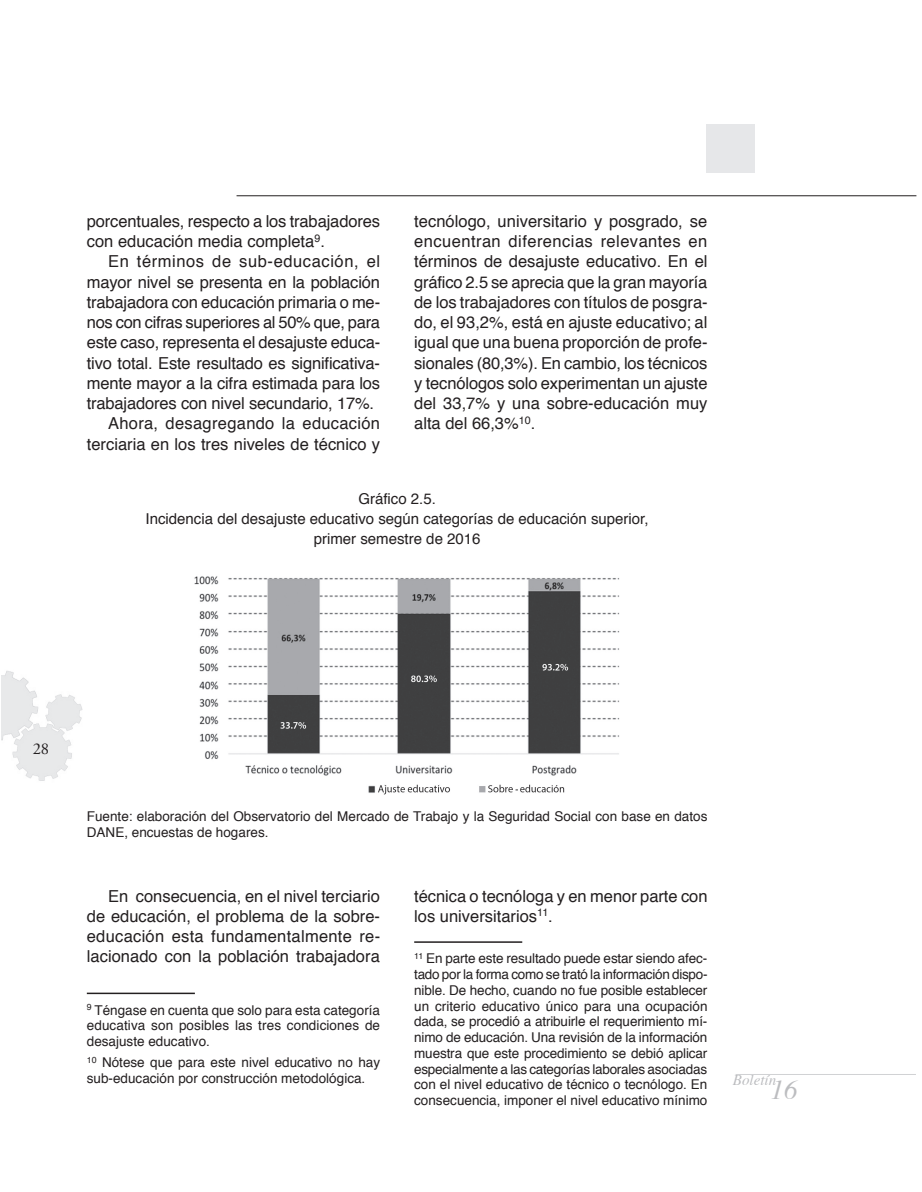
<style>
.page{position:relative;width:922px;height:1192px;background:#fff}
.page>*{position:absolute;margin:0;border:0;box-sizing:border-box;transform-origin:0 0}
.t1{font:italic 27px "Times";color:#bcbdc0}
.t2{font:16.5px/20.2px "Helvetica";letter-spacing:-.005em;color:#231f20}
.t3{font:16.5px "Helvetica";letter-spacing:.02em;color:#231f20}
.t4{font:16.5px "Helvetica";letter-spacing:.035em;color:#231f20}
.t5{font:16.5px "Adobe Garamond Pro";color:#231f20}
.t6{font:15px/20.2px "Helvetica";color:#231f20;text-align:center}
.t7{font:italic 15px "Times";color:#bcbdc0}
.t8{font:13.5px/15.8px "Helvetica";color:#231f20}
</style>
<div class="page">
<img style="left:2px;top:671px;width:81px;height:110px">
<hr style="left:236px;top:195px;width:680px;height:1px;background:#231f20">
<div style="left:705px;top:124px;width:49px;height:48px;background:#e6e7e9"></div>
<hr style="left:735px;top:1074px;width:180px;height:1px;background:#d1d2d4">
<img style="left:194px;top:576px;width:426px;height:218px">
<hr style="left:87px;top:992px;width:108px;height:2px;background:#231f20">
<hr style="left:414px;top:941px;width:108px;height:1px;background:#231f20">
<p class="t2" style="left:87px;top:211px;width:295px">porcentuales, respecto a los trabajadores con educación media completa<sup>9</sup>.</p>
<p class="t4" style="left:108px;top:249px;width:273px">En términos de sub-educación, el</p>
<p class="t2" style="left:87px;top:272px;width:295px">mayor nivel se presenta en la población</p>
<p class="t2" style="left:87px;top:292px;width:295px">trabajadora con educación primaria o me-</p>
<p class="t2" style="left:87px;top:313px;width:295px">nos con cifras superiores al 50% que, para</p>
<p class="t2" style="left:87px;top:333px;width:295px">este caso, representa el desajuste educa-</p>
<p class="t2" style="left:87px;top:353px;width:295px">tivo total. Este resultado es significativa-</p>
<p class="t2" style="left:87px;top:373px;width:295px">mente mayor a la cifra estimada para los</p>
<p class="t2" style="left:87px;top:394px;width:289px">trabajadores con nivel secundario, 17%.</p>
<p class="t3" style="left:108px;top:411px;width:273px">Ahora, desagregando la educación</p>
<p class="t2" style="left:87px;top:434px;width:295px">terciaria en los tres niveles de técnico y</p>
<p class="t2" style="left:414px;top:211px;width:295px;text-align:justify">tecnólogo, universitario y posgrado, se encuentran diferencias relevantes en términos de desajuste educativo. En el gráfico 2.5 se aprecia que la gran mayoría de los trabajadores con títulos de posgra&shy;do, el 93,2%, está en ajuste educativo; al igual que una buena proporción de profe&shy;sionales (80,3%). En cambio, los técnicos y tecnólogos solo experimentan un ajuste del 33,7% y una sobre-educación muy alta del 66,3%<sup>10</sup>.</p>
<p class="t6" style="left:146px;top:488px;width:504px">Gráfico 2.5.<br>Incidencia del desajuste educativo según categorías de educación superior, primer semestre de 2016</p>
<p class="t5" style="left:33px;top:739px;width:18px">28</p>
<p class="t8" style="left:87px;top:808px;width:622px;line-height:16.2px">Fuente: elaboración del Observatorio del Mercado de Trabajo y la Seguridad Social con base en datos<br>DANE, encuestas de hogares.</p>
<p class="t2" style="left:87px;top:886px;width:295px;text-align:justify;text-indent:21px">En consecuencia, en el nivel terciario de educación, el problema de la sobre&shy;educación esta fundamentalmente re&shy;lacionado con la población trabajadora</p>
<p class="t8" style="left:87px;top:1002px;width:295px;text-align:justify"><sup>9</sup> Téngase en cuenta que solo para esta categoría educativa son posibles las tres condiciones de desajuste educativo.</p>
<p class="t8" style="left:87px;top:1055px;width:295px"><sup>10</sup> Nótese que para este nivel educativo no hay sub-educación por construcción metodológica.</p>
<p class="t2" style="left:414px;top:886px;width:295px">técnica o tecnóloga y en menor parte con los universitarios<sup>11</sup>.</p>
<p class="t8" style="left:414px;top:951px;width:295px;text-align:justify"><sup>11</sup> En parte este resultado puede estar siendo afec&shy;tado por la forma como se trató la información dispo&shy;nible. De hecho, cuando no fue posible establecer un criterio educativo único para una ocupación dada, se procedió a atribuirle el requerimiento mí&shy;nimo de educación. Una revisión de la información muestra que este procedimiento se debió aplicar especialmente a las categorías laborales asociadas con el nivel educativo de técnico o tecnólogo. En consecuencia, imponer el nivel educativo mínimo</p>
<p class="t7" style="left:732px;top:1067px;width:45px">Boletín</p>
<h1 class="t1" style="left:770px;top:1066px;width:28px">16</h1>
</div>
